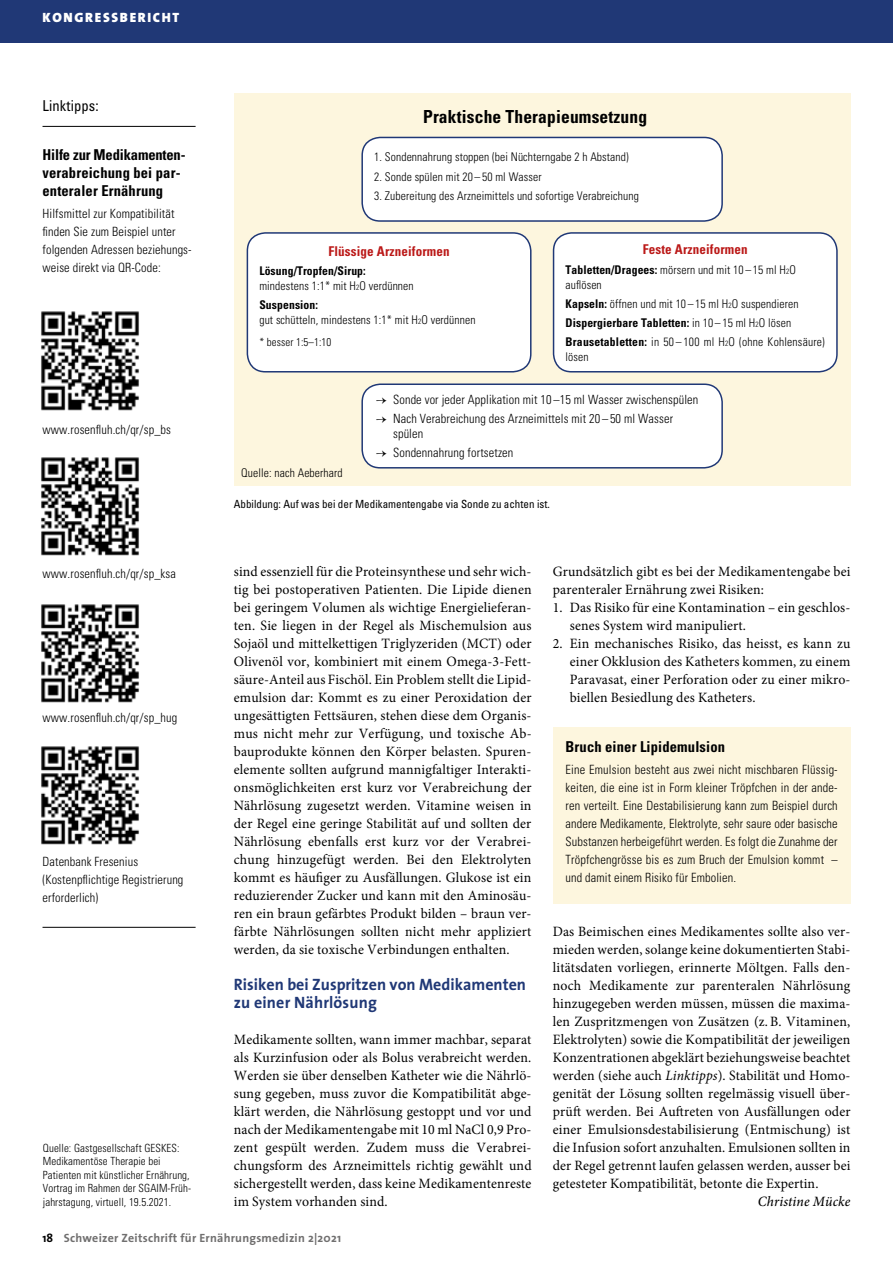
<style>
.page{position:relative;width:893px;height:1263px;background:#fff}
.page>*{position:absolute;margin:0;border:0;box-sizing:border-box;transform-origin:0 0}
.t1{font:700 condensed 18px "Univers";letter-spacing:.01em;color:#000}
.t2{font:700 16.5px/18px "The Sans";color:#203876}
.t3{font:700 condensed 15px/18px "Univers";letter-spacing:.01em;color:#000}
.t4{font:condensed 15px "Univers";letter-spacing:.01em;color:#000}
.t5{font:14.25px/18px "Minion Pro";letter-spacing:.01em;color:#000;text-align:justify}
.t6{font:italic 500 14.25px "Minion Pro";letter-spacing:.01em;color:#000}
.t7{font:700 condensed 13.5px "Univers";letter-spacing:.01em;color:#bb1918}
.t8{font:900 13.5px "The Sans";letter-spacing:.125em;color:#fff}
.t9{font:300 condensed 12.75px/18px "Univers";letter-spacing:.01em;color:#000}
.t10{font:300 condensed 12px/15px "Univers";letter-spacing:.01em;color:#000}
.t11{font:700 12px "The Sans";letter-spacing:.02em;color:#706f6f}
.t12{font:300 condensed 11.25px/13.5px "Univers";letter-spacing:.01em;color:#000}
.t13{font:condensed 11.25px "Univers";color:#000}
.s1{font-weight:700}
.s2{font-size:7.5px}
.s3{font-family:"Minion Pro";font-weight:400;font-stretch:normal}
.s4{font-style:italic}
.s5{color:#000}
</style>
<div class="page">
<div style="left:0;top:0;width:893px;height:43px;background:#203876"></div>
<div style="left:234px;top:94px;width:616px;height:392px;background:#fdf6de"></div>
<div style="left:362px;top:384px;width:360px;height:84px;background:#fff;border-radius:18px"></div>
<div style="left:361px;top:383px;width:362px;height:85px;border:2px solid #203876;border-radius:18px"></div>
<div style="left:362px;top:137px;width:360px;height:84px;background:#fff;border-radius:18px"></div>
<div style="left:361px;top:137px;width:362px;height:85px;border:2px solid #203876;border-radius:18px"></div>
<div style="left:247px;top:233px;width:284px;height:139px;background:#fff;border-radius:18px"></div>
<div style="left:247px;top:232px;width:284px;height:140px;border:2px solid #203876;border-radius:18px"></div>
<div style="left:554px;top:233px;width:283px;height:139px;background:#fff;border-radius:18px"></div>
<div style="left:553px;top:232px;width:285px;height:140px;border:2px solid #203876;border-radius:18px"></div>
<hr style="left:43px;top:126px;width:153px;height:1px;background:#000">
<hr style="left:43px;top:927px;width:153px;height:1px;background:#000">
<img style="left:41px;top:311px;width:98px;height:100px">
<img style="left:41px;top:457px;width:98px;height:99px">
<img style="left:41px;top:604px;width:98px;height:99px">
<img style="left:41px;top:746px;width:98px;height:99px">
<div style="left:553px;top:727px;width:297px;height:176px;background:#fdf6de"></div>
<p class="t8" style="left:43px;top:6px;width:138px">KONGRESSBERICHT</p>
<p class="t4" style="left:43px;top:96px;width:58px">Linktipps:</p>
<p class="t3" style="left:43px;top:145px;width:145px">Hilfe zur Medikamenten&shy;verabreichung bei par&shy;enteraler Ernährung</p>
<p class="t9" style="left:43px;top:204px;width:151px">Hilfsmittel zur Kompatibilität finden Sie zum Beispiel unter folgenden Adressen beziehungs&shy;weise direkt via QR-Code:</p>
<p class="t9" style="left:43px;top:421px;width:130px">www.rosenfluh.ch/qr/sp_bs</p>
<p class="t9" style="left:43px;top:564px;width:135px">www.rosenfluh.ch/qr/sp_ksa</p>
<p class="t9" style="left:43px;top:708px;width:136px">www.rosenfluh.ch/qr/sp_hug</p>
<p class="t9" style="left:43px;top:852px;width:142px">Datenbank Fresenius (Kostenpflichtige Registrierung erforderlich)</p>
<p class="t12" style="left:43px;top:1141px;width:150px">Quelle: Gastgesellschaft GESKES:<br>Medikamentöse Therapie bei Patienten mit künstlicher Ernährung, Vortrag im Rahmen der SGAIM-Früh&shy;jahrstagung, virtuell, 19.5.2021.</p>
<p class="t1" style="left:423px;top:105px;width:225px">Praktische Therapieumsetzung</p>
<p class="t10" style="left:374px;top:150px;width:256px">1. Sondennahrung stoppen (bei Nüchterngabe 2 h Abstand)</p>
<p class="t10" style="left:374px;top:169px;width:169px">2. Sonde spülen mit 20 – 50 ml Wasser</p>
<p class="t10" style="left:374px;top:188px;width:266px">3. Zubereitung des Arzneimittels und sofortige Verabreichung</p>
<p class="t7" style="left:643px;top:241px;width:106px">Feste Arzneiformen</p>
<p class="t10" style="left:566px;top:262px;width:232px"><span class="s1">Tabletten/Dragees:</span> mörsern und mit 10 – 15 ml H<span class="s2">2</span>O auflösen</p>
<p class="t10" style="left:566px;top:294px;width:261px;line-height:19.2px"><span class="s1">Kapseln:</span> öffnen und mit 10 – 15 ml H<span class="s2">2</span>O suspendieren<br><span class="s1">Dispergierbare Tabletten:</span> in 10 – 15 ml H<span class="s2">2</span>O lösen<br><span class="s1">Brausetabletten:</span> in 50 – 100 ml H<span class="s2">2</span>O (ohne Kohlensäure)</p>
<p class="t10" style="left:566px;top:350px;width:25px">lösen</p>
<p class="t9" style="left:376px;top:390px;width:324px"><span class="s3">→</span> Sonde vor jeder Applikation mit 10 –15 ml Wasser zwischenspülen</p>
<p class="t9" style="left:393px;top:411px;width:282px;line-height:15px;text-indent:-17px"><span class="s3">→</span> Nach Verabreichung des Arzneimittels mit 20 – 50 ml Wasser spülen</p>
<p class="t9" style="left:376px;top:444px;width:139px"><span class="s3">→</span> Sondennahrung fortsetzen</p>
<p class="t7" style="left:328px;top:242px;width:123px">Flüssige Arzneiformen</p>
<p class="t10" style="left:259px;top:263px;width:156px"><span class="s1">Lösung/Tropfen/Sirup: </span>mindestens 1:1* mit H<span class="s2">2</span>O verdünnen</p>
<p class="t10" style="left:259px;top:297px;width:218px"><span class="s1">Suspension:<br></span>gut schütteln, mindestens 1:1* mit H<span class="s2">2</span>O verdünnen</p>
<p class="t12" style="left:259px;top:336px;width:74px">* besser 1:5–1:10</p>
<p class="t10" style="left:241px;top:466px;width:103px">Quelle: nach Aeberhard</p>
<p class="t13" style="left:234px;top:497px;width:317px">Abbildung: Auf was bei der Medikamentengabe via Sonde zu achten ist.</p>
<p class="t5" style="left:234px;top:563px;width:299px">sind essenziell für die Proteinsynthese und sehr wich&shy;tig bei postoperativen Patienten. Die Lipide dienen bei geringem Volumen als wichtige Energielieferan&shy;ten. Sie liegen in der Regel als Mischemulsion aus Sojaöl und mittelkettigen Triglyzeriden (MCT) oder Olivenöl vor, kombiniert mit einem Omega-3-Fett&shy;säure-Anteil aus Fischöl. Ein Problem stellt die Lipid&shy;emulsion dar: Kommt es zu einer Peroxidation der ungesättigten Fettsäuren, stehen diese dem Organis&shy;mus nicht mehr zur Verfügung, und toxische Ab&shy;bauprodukte können den Körper belasten. Spuren&shy;elemente sollten aufgrund mannigfaltiger Interakti&shy;onsmöglichkeiten erst kurz vor Verabreichung der Nährlösung zugesetzt werden. Vitamine weisen in der Regel eine geringe Stabilität auf und sollten der Nährlösung ebenfalls erst kurz vor der Verabrei&shy;chung hinzugefügt werden. Bei den Elektrolyten kommt es häufiger zu Ausfällungen. Glukose ist ein reduzierender Zucker und kann mit den Aminosäu&shy;ren ein braun gefärbtes Produkt bilden – braun ver&shy;färbte Nährlösungen sollten nicht mehr appliziert werden, da sie toxische Verbindungen enthalten.</p>
<p class="t2" style="left:234px;top:975px;width:294px">Risiken bei Zuspritzen von Medikamenten zu einer Nährlösung</p>
<p class="t5" style="left:234px;top:1031px;width:299px">Medikamente sollten, wann immer machbar, separat als Kurzinfusion oder als Bolus verabreicht werden.<br>Werden sie über denselben Katheter wie die Nährlö&shy;sung gegeben, muss zuvor die Kompatibilität abge&shy;klärt werden, die Nährlösung gestoppt und vor und nach der Medikamentengabe mit 10 ml NaCl 0,9 Pro&shy;zent gespült werden. Zudem muss die Verabrei&shy;chungsform des Arzneimittels richtig gewählt und sichergestellt werden, dass keine Medikamentenreste im System vorhanden sind.</p>
<p class="t5" style="left:553px;top:563px;width:299px">Grundsätzlich gibt es bei der Medikamentengabe bei parenteraler Ernährung zwei Risiken:</p>
<p class="t5" style="left:570px;top:599px;width:282px;text-indent:-17px">1. Das Risiko für eine Kontamination – ein geschlos&shy;senes System wird manipuliert.</p>
<p class="t5" style="left:570px;top:635px;width:282px;text-indent:-17px">2. Ein mechanisches Risiko, das heisst, es kann zu einer Okklusion des Katheters kommen, zu einem Paravasat, einer Perforation oder zu einer mikro&shy;biellen Besiedlung des Katheters.</p>
<p class="t3" style="left:566px;top:737px;width:161px">Bruch einer Lipidemulsion</p>
<p class="t9" style="left:566px;top:760px;width:274px;text-align:justify">Eine Emulsion besteht aus zwei nicht mischbaren Flüssig&shy;keiten, die eine ist in Form kleiner Tröpfchen in der ande&shy;ren verteilt. Eine Destabilisierung kann zum Beispiel durch andere Medikamente, Elektrolyte, sehr saure oder basische Substanzen herbeigeführt werden. Es folgt die Zunahme der Tröpfchengrösse bis es zum Bruch der Emulsion kommt – und damit einem Risiko für Embolien.</p>
<p class="t5" style="left:553px;top:923px;width:299px">Das Beimischen eines Medikamentes sollte also ver&shy;mieden werden, solange keine dokumentierten Stabi&shy;litätsdaten vorliegen, erinnerte Möltgen. Falls den&shy;noch Medikamente zur parenteralen Nährlösung hinzugegeben werden müssen, müssen die maxima&shy;len Zuspritzmengen von Zusätzen (z. B. Vitaminen, Elektrolyten) sowie die Kompatibilität der jeweiligen Konzentrationen abgeklärt beziehungsweise beachtet werden (siehe auch <span class="s4">Linktipps</span>). Stabilität und Homo&shy;genität der Lösung sollten regelmässig visuell über&shy;prüft werden. Bei Auftreten von Ausfällungen oder einer Emulsionsdestabilisierung (Entmischung) ist die Infusion sofort anzuhalten. Emulsionen sollten in der Regel getrennt laufen gelassen werden, ausser bei getesteter Kompatibilität, betonte die Expertin.</p>
<p class="t6" style="left:758px;top:1192px;width:94px">Christine Mücke</p>
<p class="t11" style="left:43px;top:1228px;width:300px"><span class="s5">18</span> Schweizer Zeitschrift für Ernährungsmedizin 2|2021</p>
</div>
